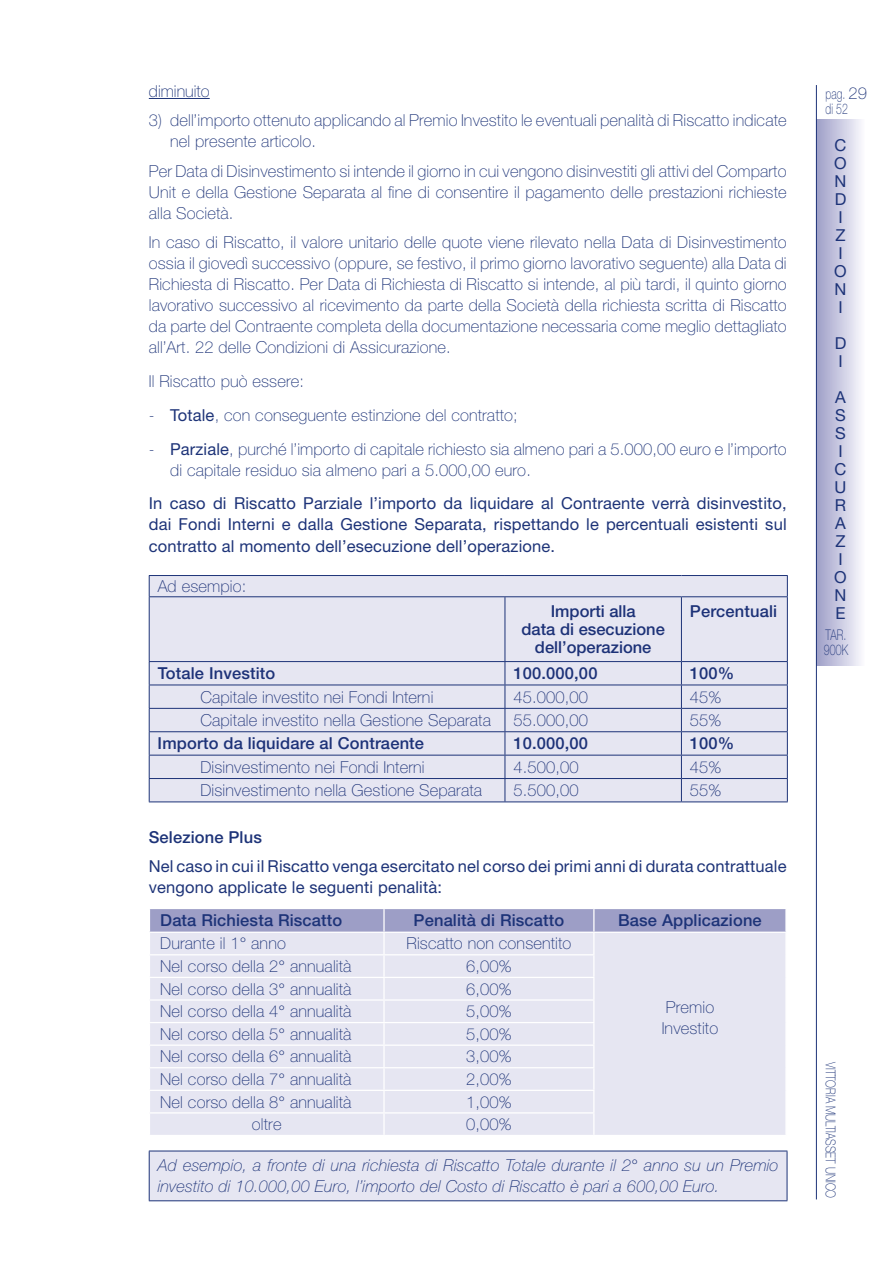
<style>
.page{position:relative;width:893px;height:1263px;background:#fff}
.page>*{position:absolute;margin:0;border:0;box-sizing:border-box;transform-origin:0 0}
.t1{font:100 16.5px/21px "Helvetica Neue LT Std";letter-spacing:.01em;color:#1d3378}
.t2{font:16.5px/18px "Helvetica Neue LT Std";letter-spacing:.01em;color:#1d3378}
.t3{font:100 16.5px "Helvetica Neue LT Std";letter-spacing:.01em;color:#1d3278}
.t4{font:italic 100 16.5px/21px "Helvetica Neue LT Std";letter-spacing:.01em;color:#1d3378}
.t5{font:500 16.5px/18px "Helvetica Neue LT Std";letter-spacing:.01em;color:#1d3278;text-align:center}
.t6{font:500 16.5px "Helvetica Neue LT Std";letter-spacing:.01em;color:#1d3378}
.t7{font:100 14.7px/15px "Helvetica Neue LT Std";letter-spacing:.01em;color:#1d3378;scale:.71 1}
.t8{font:100 13.65px "Helvetica Neue LT Std";color:#1d3378;scale:.77 1}
.s1{font-weight:400}
.s2{font-size:16.5px}
</style>
<div class="page">
<div style="left:816px;top:120px;width:49px;height:546px;background:linear-gradient(to right,#9d9ec7,#fcfbff)"></div>
<hr style="left:816px;top:85px;width:1px;height:1114px;background:#1d3378">
<hr style="left:149px;top:98px;width:61px;height:1px;background:#1d3378">
<div style="left:150px;top:576px;width:637px;height:225px;background:#e6e6f2"></div>
<hr style="left:149px;top:575px;width:356px;height:1px;background:#1d3378">
<svg style="left:149px;top:576px;width:1px;height:20px"></svg>
<hr style="left:505px;top:575px;width:176px;height:1px;background:#1d3378">
<hr style="left:681px;top:575px;width:107px;height:1px;background:#1d3378">
<svg style="left:787px;top:576px;width:1px;height:20px"></svg>
<hr style="left:149px;top:596px;width:356px;height:1px;background:#1d3378">
<hr style="left:149px;top:597px;width:1px;height:64px;background:#1d3378">
<hr style="left:505px;top:596px;width:176px;height:1px;background:#1d3378">
<hr style="left:505px;top:597px;width:1px;height:64px;background:#1d3378">
<hr style="left:681px;top:596px;width:107px;height:1px;background:#1d3378">
<hr style="left:681px;top:597px;width:1px;height:64px;background:#1d3378">
<hr style="left:787px;top:597px;width:1px;height:64px;background:#1d3378">
<hr style="left:149px;top:661px;width:356px;height:1px;background:#1d3378">
<hr style="left:505px;top:661px;width:176px;height:1px;background:#1d3378">
<hr style="left:681px;top:661px;width:107px;height:1px;background:#1d3378">
<hr style="left:149px;top:685px;width:356px;height:1px;background:#1d3378">
<hr style="left:505px;top:685px;width:176px;height:1px;background:#1d3378">
<hr style="left:681px;top:685px;width:107px;height:1px;background:#1d3378">
<hr style="left:149px;top:708px;width:356px;height:1px;background:#1d3378">
<hr style="left:505px;top:708px;width:176px;height:1px;background:#1d3378">
<hr style="left:681px;top:708px;width:107px;height:1px;background:#1d3378">
<hr style="left:149px;top:731px;width:356px;height:1px;background:#1d3378">
<hr style="left:505px;top:731px;width:176px;height:1px;background:#1d3378">
<hr style="left:681px;top:731px;width:107px;height:1px;background:#1d3378">
<hr style="left:149px;top:755px;width:356px;height:1px;background:#1d3378">
<hr style="left:505px;top:755px;width:176px;height:1px;background:#1d3378">
<hr style="left:681px;top:755px;width:107px;height:1px;background:#1d3378">
<hr style="left:149px;top:778px;width:356px;height:1px;background:#1d3378">
<svg style="left:149px;top:662px;width:1px;height:139px"></svg>
<hr style="left:505px;top:778px;width:176px;height:1px;background:#1d3378">
<svg style="left:505px;top:662px;width:1px;height:139px"></svg>
<hr style="left:681px;top:778px;width:107px;height:1px;background:#1d3378">
<svg style="left:681px;top:662px;width:1px;height:139px"></svg>
<svg style="left:787px;top:662px;width:1px;height:139px"></svg>
<hr style="left:149px;top:801px;width:356px;height:1px;background:#1d3378">
<hr style="left:505px;top:801px;width:176px;height:1px;background:#1d3378">
<hr style="left:681px;top:801px;width:107px;height:1px;background:#1d3378">
<svg style="left:149px;top:909px;width:637px;height:226px"></svg>
<div style="left:149px;top:1151px;width:638px;height:50px;background:#e6e6f2"></div>
<hr style="left:149px;top:1150px;width:638px;height:1px;background:#1d3378">
<hr style="left:149px;top:1151px;width:1px;height:49px;background:#1d3378">
<hr style="left:787px;top:1151px;width:1px;height:49px;background:#1d3378">
<hr style="left:149px;top:1200px;width:638px;height:1px;background:#1d3378">
<p class="t1" style="left:149px;top:80px;width:62px">diminuito</p>
<p class="t1" style="left:170px;top:110px;width:618px;text-indent:-21px">3) dell’importo ottenuto applicando al Premio Investito le eventuali penalità di Riscatto indicate nel presente articolo.</p>
<p class="t1" style="left:149px;top:160px;width:639px;text-align:justify">Per Data di Disinvestimento si intende il giorno in cui vengono disinvestiti gli attivi del Comparto Unit e della Gestione Separata al fine di consentire il pagamento delle prestazioni richieste alla Società.</p>
<p class="t1" style="left:149px;top:232px;width:639px;text-align:justify">In caso di Riscatto, il valore unitario delle quote viene rilevato nella Data di Disinvestimento ossia il giovedì successivo (oppure, se festivo, il primo giorno lavorativo seguente) alla Data di Richiesta di Riscatto. Per Data di Richiesta di Riscatto si intende, al più tardi, il quinto giorno lavorativo successivo al ricevimento da parte della Società della richiesta scritta di Riscatto da parte del Contraente completa della documentazione necessaria come meglio dettagliato all’Art. 22 delle Condizioni di Assicurazione.</p>
<p class="t1" style="left:149px;top:371px;width:157px">Il Riscatto può essere:</p>
<p class="t1" style="left:149px;top:404px;width:370px">- <span class="s1">Totale</span>, con conseguente estinzione del contratto;</p>
<p class="t1" style="left:170px;top:438px;width:618px;text-indent:-21px">- <span class="s1">Parziale</span>, purché l’importo di capitale richiesto sia almeno pari a 5.000,00 euro e l’importo di capitale residuo sia almeno pari a 5.000,00 euro.</p>
<p class="t2" style="left:149px;top:492px;width:639px;line-height:21.5px;text-align:justify">In caso di Riscatto Parziale l’importo da liquidare al Contraente verrà disinvestito, dai Fondi Interni e dalla Gestione Separata, rispettando le percentuali esistenti sul contratto al momento dell’esecuzione dell’operazione.</p>
<p class="t3" style="left:158px;top:577px;width:90px">Ad esempio:</p>
<p class="t5" style="left:521px;top:602px;width:145px">Importi alla<br>data di esecuzione dell’operazione</p>
<p class="t5" style="left:690px;top:602px;width:89px">Percentuali</p>
<p class="t5" style="left:158px;top:664px;width:119px">Totale Investito</p>
<p class="t5" style="left:513px;top:664px;width:86px">100.000,00</p>
<p class="t5" style="left:690px;top:664px;width:46px">100%</p>
<p class="t3" style="left:200px;top:687px;width:235px">Capitale investito nei Fondi Interni</p>
<p class="t3" style="left:513px;top:687px;width:76px">45.000,00</p>
<p class="t3" style="left:690px;top:687px;width:33px">45%</p>
<p class="t3" style="left:200px;top:711px;width:292px">Capitale investito nella Gestione Separata</p>
<p class="t3" style="left:513px;top:711px;width:76px">55.000,00</p>
<p class="t3" style="left:690px;top:711px;width:33px">55%</p>
<p class="t5" style="left:158px;top:734px;width:268px">Importo da liquidare al Contraente</p>
<p class="t5" style="left:513px;top:734px;width:76px">10.000,00</p>
<p class="t5" style="left:690px;top:734px;width:46px">100%</p>
<p class="t3" style="left:200px;top:757px;width:226px">Disinvestimento nei Fondi Interni</p>
<p class="t3" style="left:513px;top:757px;width:67px">4.500,00</p>
<p class="t3" style="left:690px;top:757px;width:33px">45%</p>
<p class="t3" style="left:200px;top:781px;width:283px">Disinvestimento nella Gestione Separata</p>
<p class="t3" style="left:513px;top:781px;width:67px">5.500,00</p>
<p class="t3" style="left:690px;top:781px;width:33px">55%</p>
<p class="t6" style="left:149px;top:827px;width:115px">Selezione Plus</p>
<p class="t2" style="left:149px;top:856px;width:639px;line-height:21px">Nel caso in cui il Riscatto venga esercitato nel corso dei primi anni di durata contrattuale vengono applicate le seguenti penalità:</p>
<p class="t6" style="left:160px;top:910px;width:184px">Data Richiesta Riscatto</p>
<p class="t6" style="left:414px;top:910px;width:152px">Penalità di Riscatto</p>
<p class="t6" style="left:618px;top:910px;width:145px">Base Applicazione</p>
<p class="t1" style="left:160px;top:933px;width:127px">Durante il 1° anno</p>
<p class="t1" style="left:406px;top:933px;width:166px">Riscatto non consentito</p>
<p class="t1" style="left:160px;top:956px;width:193px">Nel corso della 2° annualità</p>
<p class="t1" style="left:466px;top:956px;width:47px">6,00%</p>
<p class="t1" style="left:160px;top:978px;width:193px">Nel corso della 3° annualità</p>
<p class="t1" style="left:466px;top:978px;width:47px">6,00%</p>
<p class="t1" style="left:160px;top:1001px;width:193px">Nel corso della 4° annualità</p>
<p class="t1" style="left:466px;top:1001px;width:47px">5,00%</p>
<p class="t1" style="left:160px;top:1023px;width:193px">Nel corso della 5° annualità</p>
<p class="t1" style="left:466px;top:1023px;width:47px">5,00%</p>
<p class="t1" style="left:160px;top:1046px;width:193px">Nel corso della 6° annualità</p>
<p class="t1" style="left:466px;top:1046px;width:47px">3,00%</p>
<p class="t1" style="left:160px;top:1068px;width:193px">Nel corso della 7° annualità</p>
<p class="t1" style="left:466px;top:1068px;width:47px">2,00%</p>
<p class="t1" style="left:160px;top:1091px;width:193px">Nel corso della 8° annualità</p>
<p class="t1" style="left:466px;top:1091px;width:47px">1,00%</p>
<p class="t1" style="left:252px;top:1114px;width:31px">oltre</p>
<p class="t1" style="left:466px;top:1114px;width:47px">0,00%</p>
<p class="t4" style="left:158px;top:1155px;width:622px">Ad esempio, a fronte di una richiesta di Riscatto Totale durante il 2° anno su un Premio investito di 10.000,00 Euro, l’importo del Costo di Riscatto è pari a 600,00 Euro.</p>
<p class="t1" style="left:662px;top:997px;width:58px">Premio<br>Investito</p>
<p class="t7" style="left:825px;top:86px;width:60px">pag. <span class="s2">29 </span>di 52</p>
<p class="t2" style="left:834px;top:136px;width:14px">C<br>O<br>N<br>D<br>I<br>Z<br>I<br>O<br>N<br>I</p>
<p class="t2" style="left:835px;top:334px;width:13px">D<br>I</p>
<p class="t2" style="left:834px;top:388px;width:14px">A<br>S<br>S<br>I<br>C<br>U<br>R<br>A<br>Z<br>I<br>O<br>N<br>E</p>
<p class="t7" style="left:824px;top:627px;width:36px">TAR.<br>900K</p>
<p class="t8" style="left:839px;top:1062px;width:178px;rotate:90deg">VITTORIA MULTIASSET UNICO</p>
</div>
